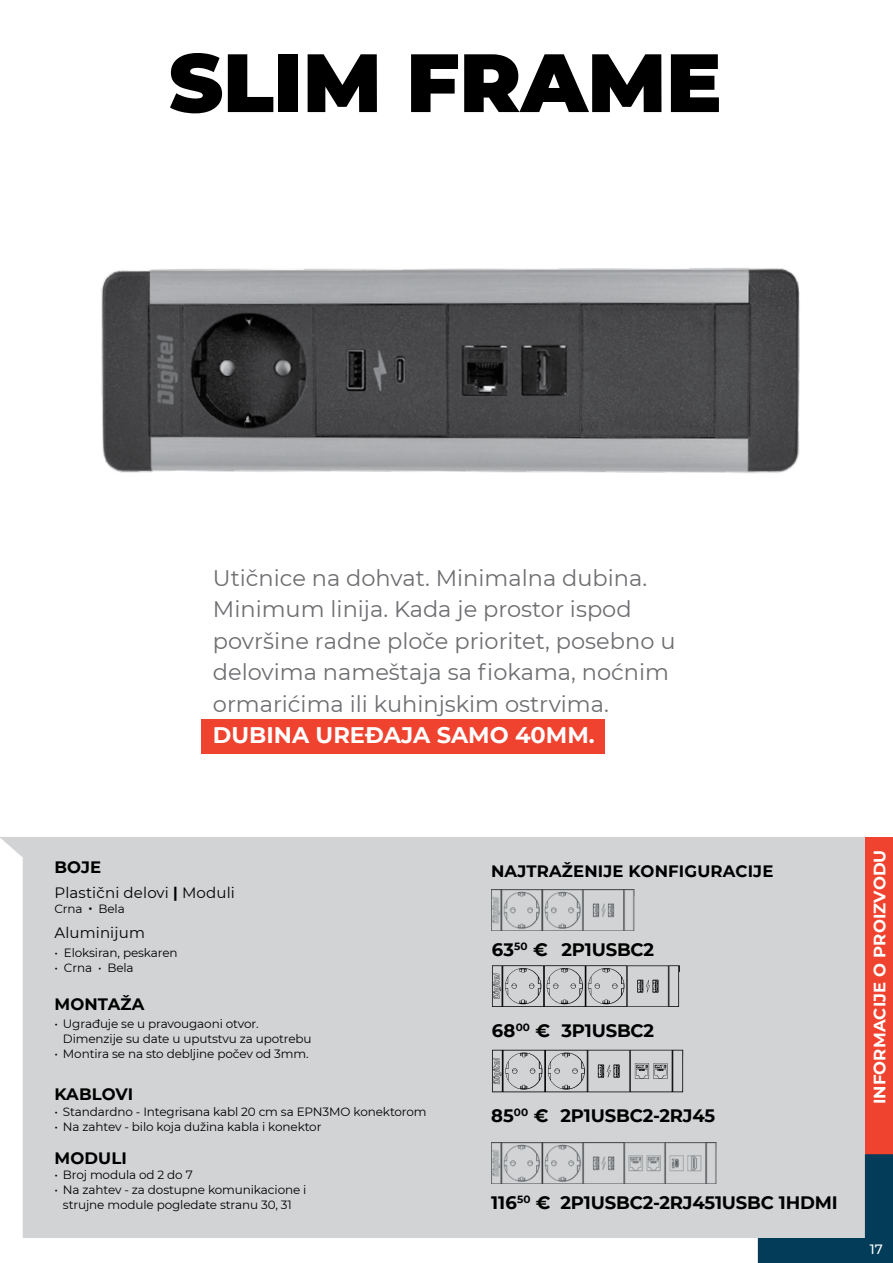
<style>
.page{position:relative;width:893px;height:1263px;background:#fff}
.page>*{position:absolute;margin:0;border:0;box-sizing:border-box;transform-origin:0 0}
.t1{font:900 82.5px "Montserrat";color:#000}
.t2{font:22.5px/31.5px "Montserrat";color:#6d6e71}
.t3{font:700 22.5px "Montserrat";color:#fff}
.t4{font:700 18px "Montserrat";letter-spacing:-.01em;color:#000}
.t5{font:700 16.5px "Montserrat";letter-spacing:.01em;color:#000}
.t6{font:700 16.5px "Montserrat";letter-spacing:.01em;color:#fff}
.t7{font:15px "Montserrat";letter-spacing:.01em;color:#000}
.t8{font:500 13.5px "Montserrat";color:#fff}
.t9{font:12px/15px "Montserrat";letter-spacing:-.01em;color:#000;text-align:center}
.s1{font-weight:700}
.s2{font-family:"Roboto"}
</style>
<div class="page">
<div style="left:0;top:837px;width:865px;height:401px;background:#d1d3d4"></div>
<div style="left:865px;top:837px;width:28px;height:317px;background:#ef422f"></div>
<svg style="left:758px;top:1154px;width:135px;height:109px;background:#8299a4"></svg>
<div style="left:202px;top:720px;width:403px;height:34px;background:#ef422f"></div>
<img style="left:491px;top:1142px;width:226px;height:41px">
<img style="left:491px;top:890px;width:144px;height:41px">
<svg style="left:492px;top:965px;width:188px;height:42px;background:#b2b4b5"></svg>
<svg style="left:492px;top:1050px;width:191px;height:42px;background:#b4b6b7"></svg>
<img style="left:101px;top:267px;width:699px;height:206px">
<h1 class="t1" style="left:169px;top:21px;width:554px">SLIM FRAME</h1>
<h2 class="t2" style="left:213px;top:561px;width:464px">Utičnice na dohvat. Minimalna dubina.<br>Minimum linija. Kada je prostor ispod površine radne ploče prioritet, posebno u delovima nameštaja sa fiokama, noćnim ormarićima ili kuhinjskim ostrvima.</h2>
<h2 class="t3" style="left:213px;top:719px;width:383px">DUBINA UREĐAJA SAMO 40MM.</h2>
<h3 class="t5" style="left:54px;top:855px;width:48px">BOJE</h3>
<h3 class="t5" style="left:491px;top:859px;width:284px">NAJTRAŽENIJE KONFIGURACIJE</h3>
<p class="t7" style="left:54px;top:883px;width:182px">Plastični delovi <span class="s1">|</span> Moduli</p>
<p class="t7" style="left:54px;top:922px;width:92px">Aluminijum</p>
<p class="t9" style="left:54px;top:901px;width:72px">Crna <span class="s2">•</span> Bela</p>
<p class="t9" style="left:54px;top:945px;width:125px">• Eloksiran, peskaren</p>
<p class="t9" style="left:54px;top:960px;width:81px">• Crna • Bela</p>
<h3 class="t4" style="left:492px;top:937px;width:57px">63<sup>50</sup> €</h3>
<h3 class="t4" style="left:561px;top:937px;width:94px">2P1USBC2</h3>
<h3 class="t5" style="left:54px;top:992px;width:91px">MONTAŽA</h3>
<p class="t9" style="left:63px;top:1016px;width:250px;text-align:left;text-indent:-9px">• Ugrađuje se u pravougaoni otvor.<br>Dimenzije su date u uputstvu za upotrebu</p>
<p class="t9" style="left:54px;top:1046px;width:256px">• Montira se na sto debljine počev od 3mm.</p>
<h3 class="t5" style="left:54px;top:1082px;width:80px">KABLOVI</h3>
<p class="t9" style="left:54px;top:1103px;width:374px">• Standardno - Integrisana kabl 20 cm sa EPN3MO konektorom</p>
<p class="t9" style="left:54px;top:1118px;width:269px">• Na zahtev - bilo koja dužina kabla i konektor</p>
<h3 class="t5" style="left:54px;top:1146px;width:74px">MODULI</h3>
<p class="t9" style="left:54px;top:1167px;width:140px">• Broj modula od 2 do 7</p>
<p class="t9" style="left:54px;top:1182px;width:254px">• Na zahtev - za dostupne komunikacione i strujne module pogledate stranu 30, 31</p>
<h3 class="t4" style="left:492px;top:1018px;width:60px">68<sup>00</sup> €</h3>
<h3 class="t4" style="left:561px;top:1018px;width:94px">3P1USBC2</h3>
<h3 class="t4" style="left:491px;top:1103px;width:59px">85<sup>00</sup> €</h3>
<h3 class="t4" style="left:560px;top:1103px;width:156px">2P1USBC2-2RJ45</h3>
<h3 class="t4" style="left:491px;top:1190px;width:61px">116<sup>50</sup> €</h3>
<h3 class="t4" style="left:560px;top:1190px;width:279px">2P1USBC2-2RJ451USBC 1HDMI</h3>
<h3 class="t6" style="left:868px;top:1104px;width:256px;rotate:-90deg">INFORMACIJE O PROIZVODU</h3>
<p class="t8" style="left:870px;top:1240px;width:15px">17</p>
</div>
